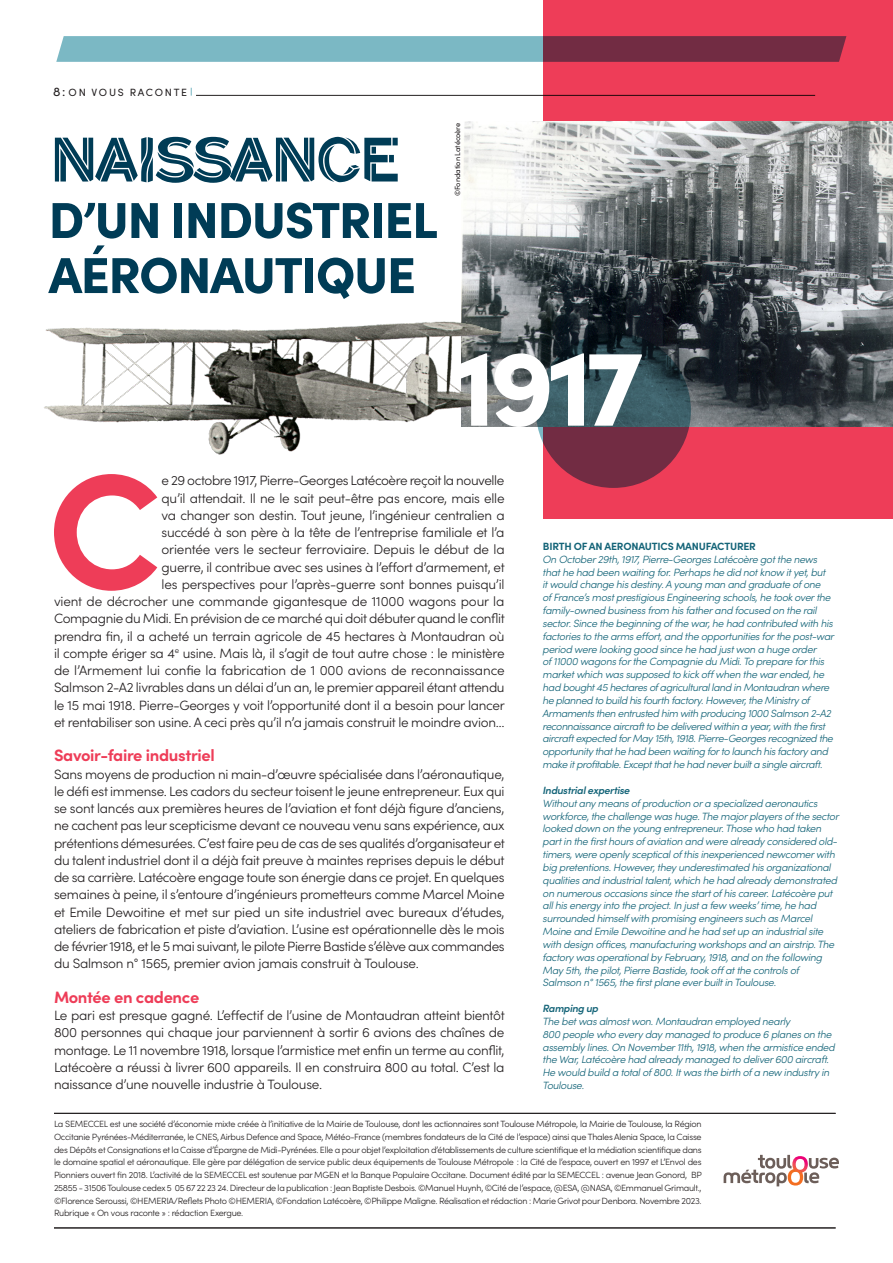
<style>
.page{position:relative;width:893px;height:1263px;background:#fff}
.page>*{position:absolute;margin:0;border:0;box-sizing:border-box;transform-origin:0 0}
.TEXTE{font:700 163.65px "Sofia Pro";color:#ee3d58}
.TEXTE-2{font:900 108.6px "Sofia Pro";color:#fff}
.t1{font:64.2px "Twoface Negative";letter-spacing:-.09em;color:#003c56}
.t2{font:900 50.55px/55.1px "Sofia Pro";letter-spacing:-.03em;color:#003c56}
.TEXTE-3{font:700 16.5px "Sofia Pro";letter-spacing:-.02em;color:#ee3d58}
.TEXTE-4{font:300 13.5px/17.2px "Sofia Pro";letter-spacing:-.02em;color:#231f20;text-align:justify}
.t3{font:italic 300 10.5px/12.9px "Sofia Pro";letter-spacing:-.03em;color:#146478}
.t4{font:700 10.5px "Sofia Pro";letter-spacing:-.02em;color:#146478}
.t5{font:italic 600 10.5px "Sofia Pro";letter-spacing:-.03em;color:#146478}
.t6{font:10.5px "Sofia Pro";letter-spacing:.16em;color:#231f20}
.TEXTE-5{font:300 9px/12.8px "Sofia Pro";letter-spacing:-.03em;color:#231f20;text-align:justify}
.TEXTE-6{font:7.5px "Sofia Pro";letter-spacing:-.02em;color:#231f20}
.s1{font-size:12.6px}
</style>
<div class="page">
<svg style="left:56px;top:36px;width:487px;height:26px;background:#7db9c5"></svg>
<hr style="left:196px;top:95px;width:619px;height:1px;background:#231f20">
<hr style="left:54px;top:1113px;width:782px;height:1px;background:#231f20">
<hr style="left:54px;top:1227px;width:782px;height:1px;background:#231f20">
<svg style="left:724px;top:1155px;width:115px;height:31px"></svg>
<img style="left:785px;top:1160px;width:25px;height:21px">
<div style="left:543px;top:0;width:350px;height:519px;background:#ee3d58"></div>
<img style="left:461px;top:122px;width:432px;height:304px">
<svg style="left:536px;top:333px;width:155px;height:155px;background:#4a4351"></svg>
<img style="left:44px;top:316px;width:477px;height:139px">
<p class="t6" style="left:53px;top:84px;width:135px"><span class="s1">8:</span> ON VOUS RACONTE</p>
<p class="t1" style="left:48px;top:118px;width:355px">NAISSANCE</p>
<p class="t2" style="left:49px;top:188px;width:391px">D’UN INDUSTRIEL<br>AÉRONAUTIQUE</p>
<p class="TEXTE-6" style="left:452px;top:196px;width:75px;rotate:-90deg">©Fondation Latécoère</p>
<p class="TEXTE-2" style="left:451px;top:302px;width:193px">1917</p>
<p class="TEXTE" style="left:47px;top:405px;width:116px">C</p>
<p class="TEXTE-4" style="left:54px;top:471px;width:452px;text-align:right">e 29 octobre 1917, Pierre-Georges Latécoère reçoit la nouvelle<br>qu’il attendait. Il ne le sait peut-être pas encore, mais elle<br>va changer son destin. Tout jeune, l’ingénieur centralien a<br>succédé à son père à la tête de l’entreprise familiale et l’a<br>orientée vers le secteur ferroviaire. Depuis le début de la<br>guerre, il contribue avec ses usines à l’effort d’armement, et<br>les perspectives pour l’après-guerre sont bonnes puisqu’il<br>vient de décrocher une commande gigantesque de 11000 wagons pour la Compagnie du Midi. En prévision de ce marché qui doit débuter quand le conflit prendra fin, il a acheté un terrain agricole de 45 hectares à Montaudran où il compte ériger sa 4<sup>e</sup> usine. Mais là, il s’agit de tout autre chose : le ministère de l’Armement lui confie la fabrication de 1 000 avions de reconnaissance Salmson 2-A2 livrables dans un délai d’un an, le premier appareil étant attendu le 15 mai 1918. Pierre-Georges y voit l’opportunité dont il a besoin pour lancer et rentabiliser son usine. A ceci près qu’il n’a jamais construit le moindre avion…</p>
<p class="TEXTE-3" style="left:54px;top:743px;width:162px">Savoir-faire industriel</p>
<p class="TEXTE-4" style="left:54px;top:764px;width:452px">Sans moyens de production ni main-d’œuvre spécialisée dans l’aéronautique, le défi est immense. Les cadors du secteur toisent le jeune entrepreneur. Eux qui se sont lancés aux premières heures de l’aviation et font déjà figure d’anciens, ne cachent pas leur scepticisme devant ce nouveau venu sans expérience, aux prétentions démesurées. C’est faire peu de cas de ses qualités d’organisateur et du talent industriel dont il a déjà fait preuve à maintes reprises depuis le début de sa carrière. Latécoère engage toute son énergie dans ce projet. En quelques semaines à peine, il s’entoure d’ingénieurs prometteurs comme Marcel Moine et Emile Dewoitine et met sur pied un site industriel avec bureaux d’études, ateliers de fabrication et piste d’aviation. L’usine est opérationnelle dès le mois de février 1918, et le 5 mai suivant, le pilote Pierre Bastide s’élève aux commandes du Salmson n° 1565, premier avion jamais construit à Toulouse.</p>
<p class="TEXTE-3" style="left:54px;top:984px;width:147px">Montée en cadence</p>
<p class="TEXTE-4" style="left:54px;top:1006px;width:452px">Le pari est presque gagné. L’effectif de l’usine de Montaudran atteint bientôt 800 personnes qui chaque jour parviennent à sortir 6 avions des chaînes de montage. Le 11 novembre 1918, lorsque l’armistice met enfin un terme au conflit, Latécoère a réussi à livrer 600 appareils. Il en construira 800 au total. C’est la naissance d’une nouvelle industrie à Toulouse.</p>
<p class="t4" style="left:543px;top:538px;width:214px">BIRTH OF AN AERONAUTICS MANUFACTURER</p>
<p class="t3" style="left:543px;top:552px;width:293px">On October 29th, 1917, Pierre-Georges Latécoère got the news that he had been waiting for. Perhaps he did not know it yet, but<br>it would change his destiny. A young man and graduate of one<br>of France’s most prestigious Engineering schools, he took over the family-owned business from his father and focused on the rail sector. Since the beginning of the war, he had contributed with his factories to the arms effort, and the opportunities for the post-war period were looking good since he had just won a huge order<br>of 11000 wagons for the Compagnie du Midi. To prepare for this market which was supposed to kick off when the war ended, he had bought 45 hectares of agricultural land in Montaudran where he planned to build his fourth factory. However, the Ministry of Armaments then entrusted him with producing 1000 Salmson 2-A2 reconnaissance aircraft to be delivered within a year, with the first aircraft expected for May 15th, 1918. Pierre-Georges recognized the opportunity that he had been waiting for to launch his factory and make it profitable. Except that he had never built a single aircraft.</p>
<p class="t5" style="left:543px;top:782px;width:89px">Industrial expertise</p>
<p class="t3" style="left:543px;top:796px;width:298px">Without any means of production or a specialized aeronautics workforce, the challenge was huge. The major players of the sector looked down on the young entrepreneur. Those who had taken part in the first hours of aviation and were already considered old&shy;timers, were openly sceptical of this inexperienced newcomer with big pretentions. However, they underestimated his organizational qualities and industrial talent, which he had already demonstrated on numerous occasions since the start of his career. Latécoère put all his energy into the project. In just a few weeks’ time, he had surrounded himself with promising engineers such as Marcel Moine and Emile Dewoitine and he had set up an industrial site with design offices, manufacturing workshops and an airstrip. The factory was operational by February, 1918, and on the following May 5th, the pilot, Pierre Bastide, took off at the controls of Salmson n° 1565, the first plane ever built in Toulouse.</p>
<p class="t5" style="left:543px;top:1000px;width:57px">Ramping up</p>
<p class="t3" style="left:543px;top:1014px;width:294px">The bet was almost won. Montaudran employed nearly<br>800 people who every day managed to produce 6 planes on the assembly lines. On November 11th, 1918, when the armistice ended the War, Latécoère had already managed to deliver 600 aircraft.<br>He would build a total of 800. It was the birth of a new industry in Toulouse.</p>
<p class="TEXTE-5" style="left:54px;top:1117px;width:649px">La SEMECCEL est une société d’économie mixte créée à l’initiative de la Mairie de Toulouse, dont les actionnaires sont Toulouse Métropole, la Mairie de Toulouse, la Région Occitanie Pyrénées-Méditerranée, le CNES, Airbus Defence and Space, Météo-France (membres fondateurs de la Cité de l’espace) ainsi que Thales Alenia Space, la Caisse des Dépôts et Consignations et la Caisse d’Épargne de Midi-Pyrénées. Elle a pour objet l’exploitation d’établissements de culture scientifique et la médiation scientifique dans le domaine spatial et aéronautique. Elle gère par délégation de service public deux équipements de Toulouse Métropole : la Cité de l’espace, ouvert en 1997 et L’Envol des Pionniers ouvert fin 2018. L’activité de la SEMECCEL est soutenue par MGEN et la Banque Populaire Occitane. Document édité par la SEMECCEL : avenue Jean Gonord, BP 25855 - 31506 Toulouse cedex 5 05 67 22 23 24. Directeur de la publication : Jean Baptiste Desbois. ©Manuel Huynh, ©Cité de l’espace, @ESA, @NASA, ©Emmanuel Grimault., ©Florence Seroussi, ©HEMERIA/Reflets Photo ©HEMERIA, ©Fondation Latécoère, ©Philippe Maligne. Réalisation et rédaction : Marie Grivot pour Denbora. Novembre 2023.<br>Rubrique « On vous raconte » : rédaction Exergue.</p>
</div>
